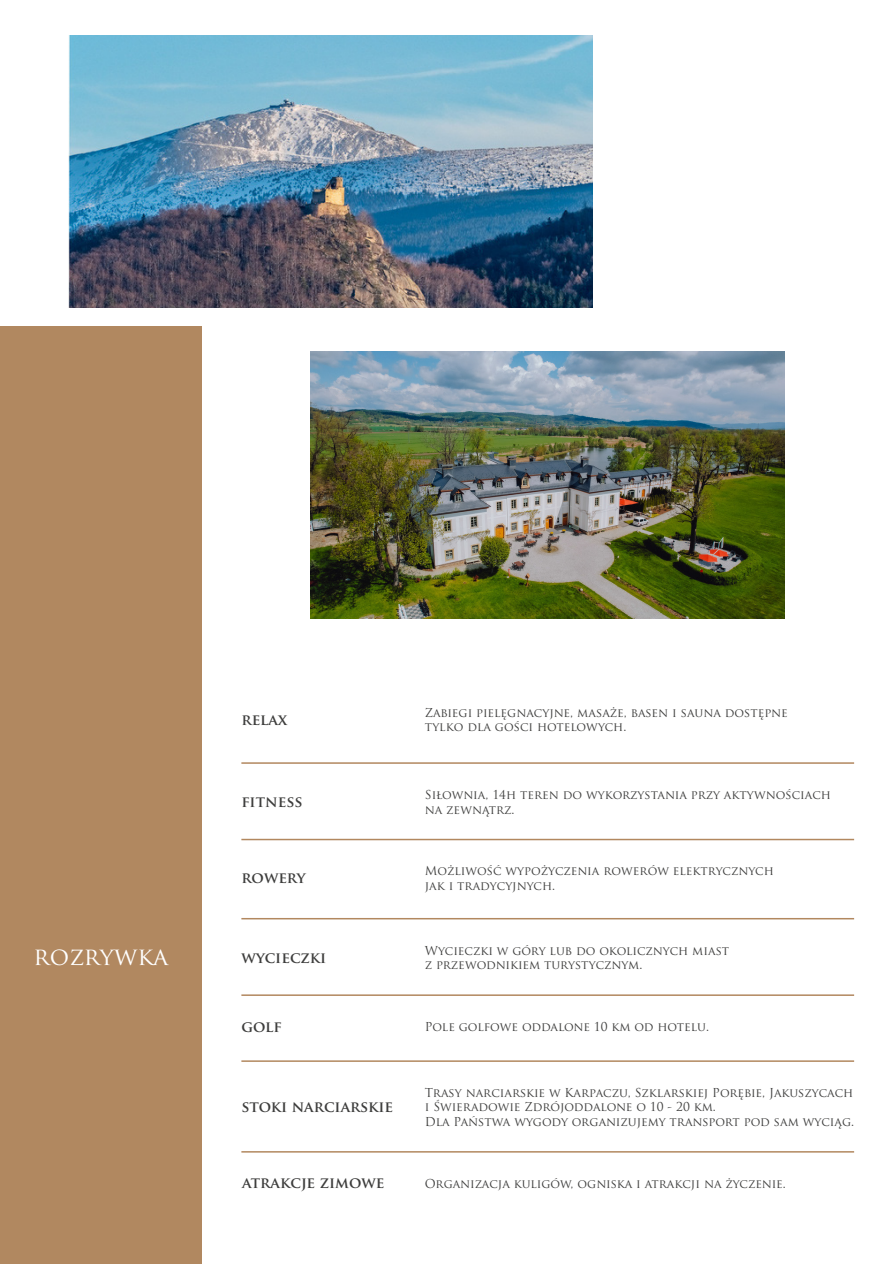
<style>
.page{position:relative;width:894px;height:1264px;background:#fff}
.page>*{position:absolute;margin:0;border:0;box-sizing:border-box;transform-origin:0 0}
.t1{font:24px "Trajan Pro";color:#fff}
.t2{font:700 15px "Trajan Pro";color:#3d3d3c}
.t3{font:12px/14.4px "Trajan Pro";color:#3d3d3c}
</style>
<div class="page">
<div style="left:0;top:327px;width:202px;height:936px;background:#b18860"></div>
<img style="left:68px;top:35px;width:524px;height:273px">
<img style="left:310px;top:351px;width:474px;height:267px">
<hr style="left:241px;top:762px;width:612px;height:1px;background:#b2885f">
<hr style="left:241px;top:838px;width:612px;height:2px;background:#b2885f">
<hr style="left:241px;top:918px;width:612px;height:1px;background:#b2885f">
<hr style="left:241px;top:994px;width:612px;height:1px;background:#b2885f">
<hr style="left:241px;top:1151px;width:612px;height:1px;background:#b2885f">
<hr style="left:241px;top:1060px;width:612px;height:1px;background:#b2885f">
<h1 class="t1" style="left:33px;top:941px;width:136px">rozrywka</h1>
<p class="t2" style="left:241px;top:710px;width:47px">RELAX</p>
<p class="t2" style="left:241px;top:792px;width:63px">FITNESS</p>
<p class="t2" style="left:241px;top:868px;width:66px">ROWERY</p>
<p class="t2" style="left:241px;top:947px;width:86px">WYCIECZKI</p>
<p class="t3" style="left:424px;top:705px;width:364px">Zabiegi pielęgnacyjne, masaże, basen i sauna dostępne tylko dla gości hotelowych.</p>
<p class="t3" style="left:424px;top:787px;width:407px">Siłownia, 14h teren do wykorzystania przy aktywnościach na zewnątrz.</p>
<p class="t3" style="left:424px;top:863px;width:350px">Możliwość wypożyczenia rowerów elektrycznych jak i tradycyjnych.</p>
<p class="t3" style="left:424px;top:943px;width:306px">Wycieczki w góry lub do okolicznych miast</p>
<p class="t3" style="left:424px;top:957px;width:219px">z przewodnikiem turystycznym.</p>
<p class="t2" style="left:241px;top:1016px;width:42px">GOLF</p>
<p class="t3" style="left:424px;top:1019px;width:285px">Pole golfowe oddalone 10 km od hotelu.</p>
<p class="t2" style="left:241px;top:1097px;width:153px">STOKI NARCIARSKIE</p>
<p class="t3" style="left:424px;top:1085px;width:430px">Trasy narciarskie w Karpaczu, Szklarskiej Porębie, Jakuszycach i Świeradowie Zdrójoddalone o 10 - 20 km.<br>Dla Państwa wygody organizujemy transport pod sam wyciąg.</p>
<p class="t2" style="left:242px;top:1173px;width:144px">ATRAKCJE ZIMOWE</p>
<p class="t3" style="left:424px;top:1175px;width:362px">Organizacja kuligów, ogniska i atrakcji na życzenie.</p>
</div>
